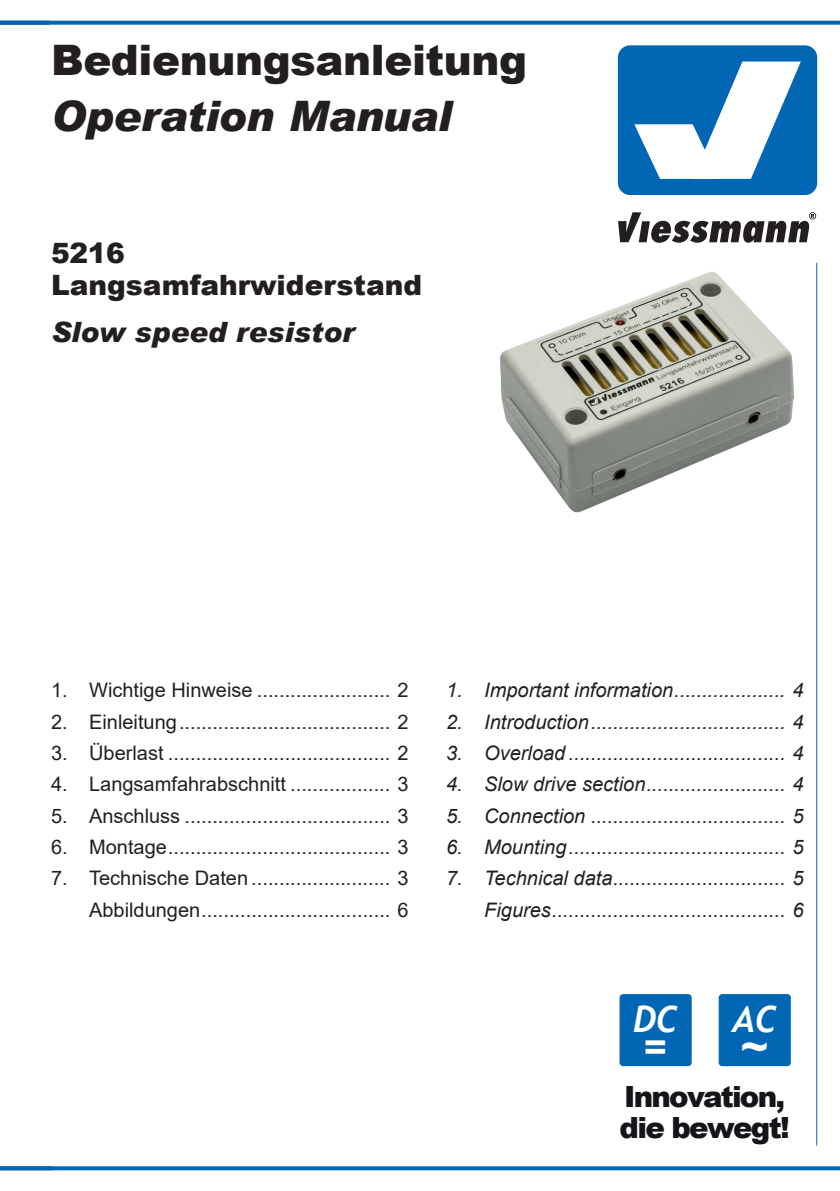
<style>
.page{position:relative;width:840px;height:1191px;background:#fff}
.page>*{position:absolute;margin:0;border:0;box-sizing:border-box;transform-origin:0 0}
.t1{font:700 47.2px "Arial";color:#fff}
.t2{font:900 42px "Arial";letter-spacing:-.01em;color:#231f20}
.t3{font:italic 900 42px "Arial";letter-spacing:-.01em;color:#231f20}
.t4{font:700 38.8px "Arial";color:#fff}
.t5{font:italic 700 36.2px "Trebuchet";color:#fff}
.t6{font:900 29.2px/31px "Arial";letter-spacing:-.06em;color:#171419}
.t7{font:900 28px/32px "Arial";color:#231f20}
.t8{font:italic 900 28px "Arial";color:#231f20}
.t9{font:italic 20px/31.4px "Arial";color:#231f20;text-align:right}
.t10{font:20px/31.4px "Arial";color:#231f20;text-align:right}
</style>
<div class="page">
<svg style="left:52px;top:1166px;width:787px;height:4px;background:#1471b8"></svg>
<hr style="left:0;top:21px;width:839px;height:3px;background:#0166b3">
<hr style="left:815px;top:263px;width:1px;height:882px;background:#0166b3">
<div style="left:617px;top:45px;width:199px;height:150px;background:#0166b3;border-radius:12px"></div>
<svg style="left:634px;top:62px;width:166px;height:117px"></svg>
<svg style="left:618px;top:212px;width:197px;height:31px"></svg>
<svg style="left:0;top:1166px;width:52px;height:4px"></svg>
<div style="left:718px;top:994px;width:72px;height:72px;background:#0166b3;border-radius:4px"></div>
<div style="left:619px;top:994px;width:72px;height:72px;background:#0166b3;border-radius:4px"></div>
<img style="left:500px;top:271px;width:295px;height:242px">
<h2 class="t2" style="left:51px;top:30px;width:477px">Bedienungsanleitung</h2>
<h2 class="t3" style="left:51px;top:90px;width:402px">Operation Manual</h2>
<h3 class="t7" style="left:51px;top:236px;width:372px">5216<br>Langsamfahrwiderstand</h3>
<h3 class="t8" style="left:51px;top:315px;width:305px">Slow speed resistor</h3>
<p class="t10" style="left:51px;top:674px;width:359px">1. Wichtige Hinweise ........................ 2</p>
<p class="t10" style="left:51px;top:706px;width:359px">2. Einleitung...................................... 2</p>
<p class="t10" style="left:51px;top:737px;width:359px">3. Überlast ........................................ 2</p>
<p class="t10" style="left:51px;top:768px;width:359px">4. Langsamfahrabschnitt .................. 3</p>
<p class="t10" style="left:51px;top:800px;width:359px">5. Anschluss ..................................... 3</p>
<p class="t10" style="left:51px;top:831px;width:359px">6. Montage........................................ 3</p>
<p class="t10" style="left:51px;top:862px;width:359px">7. Technische Daten ......................... 3<br>Abbildungen.................................. 6</p>
<p class="t9" style="left:446px;top:675px;width:359px">1. Important information.................... 4</p>
<p class="t9" style="left:446px;top:706px;width:359px">2. Introduction................................... 4</p>
<p class="t9" style="left:446px;top:737px;width:359px">3. Overload ....................................... 4</p>
<p class="t9" style="left:446px;top:769px;width:359px">4. Slow drive section......................... 4</p>
<p class="t9" style="left:446px;top:800px;width:359px">5. Connection ................................... 5</p>
<p class="t9" style="left:446px;top:831px;width:359px">6. Mounting....................................... 5</p>
<p class="t9" style="left:446px;top:863px;width:359px">7. Technical data............................... 5<br>Figures.......................................... 6</p>
<h3 class="t5" style="left:632px;top:996px;width:47px">DC</h3>
<h3 class="t4" style="left:644px;top:1019px;width:24px">=</h3>
<h3 class="t5" style="left:732px;top:996px;width:46px">AC</h3>
<h1 class="t1" style="left:740px;top:1013px;width:29px">~</h1>
<h3 class="t6" style="left:619px;top:1080px;width:171px">Innovation, die bewegt!</h3>
</div>
